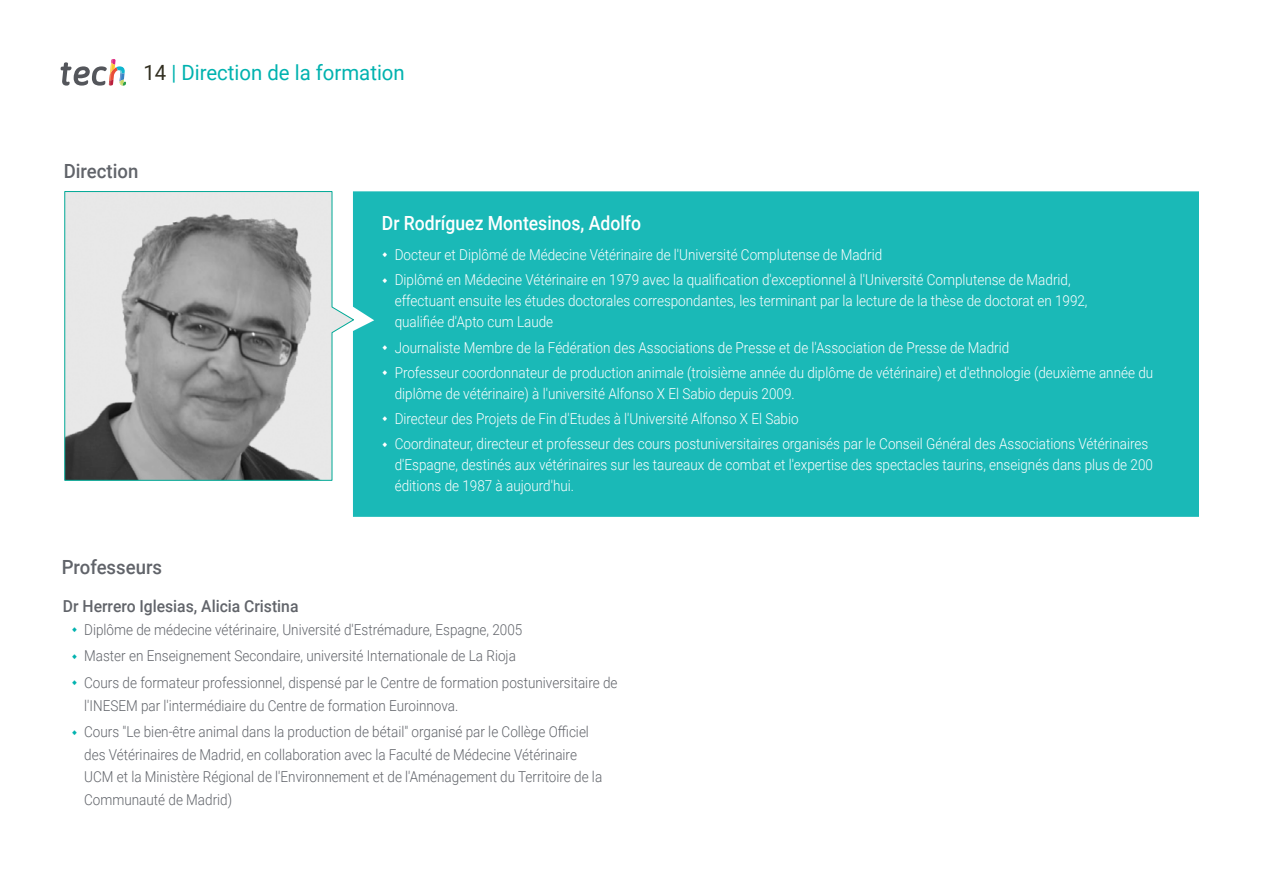
<style>
.page{position:relative;width:1263px;height:893px;background:#fff}
.page>*{position:absolute;margin:0;border:0;box-sizing:border-box;transform-origin:0 0}
.t1{font:21px "Roboto";color:#00b2af}
.t2{font:500 19.5px "Roboto";color:#fff;scale:.9 1}
.t3{font:500 19.5px "Roboto";color:#61646a;scale:.95 1}
.t4{font:500 16.5px "Roboto";color:#61646a;scale:.95 1}
.t5{font:300 15px/25.2px "Roboto";color:#fff;scale:.9 1}
.t6{font:300 15px/26.7px "Roboto";color:#61646a;scale:.9 1}
.s1{color:#312e20}
</style>
<div class="page">
<svg style="left:61px;top:59px;width:65px;height:27px"></svg>
<div style="left:353px;top:191px;width:846px;height:326px;background:#1ab9b7"></div>
<svg style="left:64px;top:191px;width:290px;height:290px;background:#adb0b0"></svg>
<svg style="left:383px;top:252px;width:4px;height:5px"></svg>
<svg style="left:383px;top:278px;width:4px;height:5px"></svg>
<svg style="left:383px;top:345px;width:4px;height:5px"></svg>
<svg style="left:383px;top:370px;width:4px;height:5px"></svg>
<svg style="left:383px;top:416px;width:4px;height:5px"></svg>
<svg style="left:383px;top:442px;width:4px;height:5px"></svg>
<h1 class="t1" style="left:144px;top:57px;width:263px"><span class="s1">14</span> | Direction de la formation</h1>
<h2 class="t3" style="left:64px;top:158px;width:80px">Direction</h2>
<h2 class="t2" style="left:382px;top:209px;width:289px">Dr Rodríguez Montesinos, Adolfo</h2>
<p class="t5" style="left:395px;top:242px;width:753px">Docteur et Diplômé de Médecine Vétérinaire de l'Université Complutense de Madrid<br>Diplômé en Médecine Vétérinaire en 1979 avec la qualification d'exceptionnel à l'Université Complutense de Madrid,</p>
<p class="t5" style="left:395px;top:290px;width:771px;line-height:21px">effectuant ensuite les études doctorales correspondantes, les terminant par la lecture de la thèse de doctorat en 1992, qualifiée d'Apto cum Laude</p>
<p class="t5" style="left:395px;top:334px;width:844px">Journaliste Membre de la Fédération des Associations de Presse et de l'Association de Presse de Madrid<br>Professeur coordonnateur de production animale (troisième année du diplôme de vétérinaire) et d'ethnologie (deuxième année du</p>
<p class="t5" style="left:395px;top:380px;width:839px">diplôme de vétérinaire) à l'université Alfonso X El Sabio depuis 2009.<br>Directeur des Projets de Fin d'Etudes à l'Université Alfonso X El Sabio<br>Coordinateur, directeur et professeur des cours postuniversitaires organisés par le Conseil Général des Associations Vétérinaires</p>
<p class="t5" style="left:395px;top:454px;width:844px;line-height:21px">d'Espagne, destinés aux vétérinaires sur les taureaux de combat et l'expertise des spectacles taurins, enseignés dans plus de 200 éditions de 1987 à aujourd'hui.</p>
<h2 class="t3" style="left:62px;top:553px;width:107px">Professeurs</h2>
<p class="t4" style="left:63px;top:595px;width:249px">Dr Herrero Iglesias, Alicia Cristina</p>
<p class="t6" style="left:84px;top:615px;width:594px">Diplôme de médecine vétérinaire, Université d'Estrémadure, Espagne, 2005<br>Master en Enseignement Secondaire, université Internationale de La Rioja<br>Cours de formateur professionnel, dispensé par le Centre de formation postuniversitaire de</p>
<p class="t6" style="left:84px;top:691px;width:562px">l'INESEM par l'intermédiaire du Centre de formation Euroinnova.<br>Cours "Le bien-être animal dans la production de bétail" organisé par le Collège Officiel</p>
<p class="t6" style="left:84px;top:743px;width:577px;line-height:22.5px">des Vétérinaires de Madrid, en collaboration avec la Faculté de Médecine Vétérinaire<br>UCM et la Ministère Régional de l'Environnement et de l'Aménagement du Territoire de la<br>Communauté de Madrid)</p>
</div>
